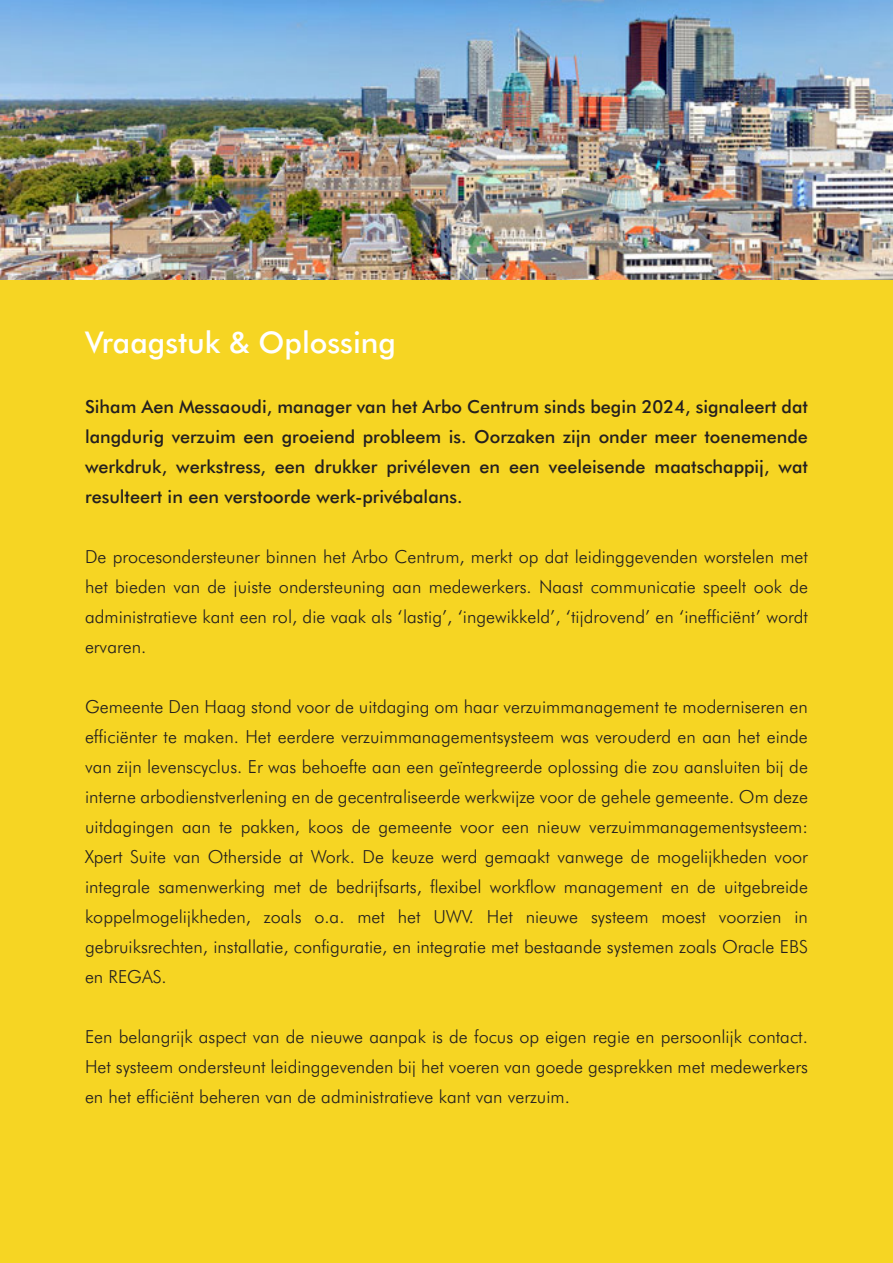
<style>
.page{position:relative;width:893px;height:1263px;background:#f6d523}
.page>*{position:absolute;margin:0;border:0;box-sizing:border-box;transform-origin:0 0}
.OAW___Koptekst_V2___Medium___9pt{font:500 30px "Futura BT";color:#fff}
.OAW___Koptekst_V2___Medium___9pt-2{font:300 18px/30px "Futura BT";color:#231f20;text-align:justify}
.OAW___Koptekst_V2___Medium___9pt-3{font:500 18px/30px "Futura BT";color:#231f20;text-align:justify}
</style>
<div class="page">
<img style="left:0;top:0;width:893px;height:280px">
<p class="OAW___Koptekst_V2___Medium___9pt" style="left:85px;top:321px;width:312px">Vraagstuk &amp; Oplossing</p>
<p class="OAW___Koptekst_V2___Medium___9pt-3" style="left:85px;top:391px;width:724px">Siham Aen Messaoudi, manager van het Arbo Centrum sinds begin 2024, signaleert dat langdurig verzuim een groeiend probleem is. Oorzaken zijn onder meer toenemende werkdruk, werkstress, een drukker privéleven en een veeleisende maatschappij, wat resulteert in een verstoorde werk-privébalans.</p>
<p class="OAW___Koptekst_V2___Medium___9pt-2" style="left:85px;top:541px;width:724px">De procesondersteuner binnen het Arbo Centrum, merkt op dat leidinggevenden worstelen met het bieden van de juiste ondersteuning aan medewerkers. Naast communicatie speelt ook de administratieve kant een rol, die vaak als ‘lastig’, ‘ingewikkeld’, ‘tijdrovend’ en ‘inefficiënt’ wordt ervaren.</p>
<p class="OAW___Koptekst_V2___Medium___9pt-2" style="left:85px;top:691px;width:724px">Gemeente Den Haag stond voor de uitdaging om haar verzuimmanagement te moderniseren en efficiënter te maken. Het eerdere verzuimmanagementsysteem was verouderd en aan het einde van zijn levenscyclus. Er was behoefte aan een geïntegreerde oplossing die zou aansluiten bij de interne arbodienstverlening en de gecentraliseerde werkwijze voor de gehele gemeente. Om deze uitdagingen aan te pakken, koos de gemeente voor een nieuw verzuimmanagementsysteem:<br>Xpert Suite van Otherside at Work. De keuze werd gemaakt vanwege de mogelijkheden voor integrale samenwerking met de bedrijfsarts, flexibel workflow management en de uitgebreide koppelmogelijkheden, zoals o.a. met het UWV. Het nieuwe systeem moest voorzien in gebruiksrechten, installatie, configuratie, en integratie met bestaande systemen zoals Oracle EBS en REGAS.</p>
<p class="OAW___Koptekst_V2___Medium___9pt-2" style="left:85px;top:1021px;width:724px">Een belangrijk aspect van de nieuwe aanpak is de focus op eigen regie en persoonlijk contact.<br>Het systeem ondersteunt leidinggevenden bij het voeren van goede gesprekken met medewerkers en het efficiënt beheren van de administratieve kant van verzuim.</p>
</div>
